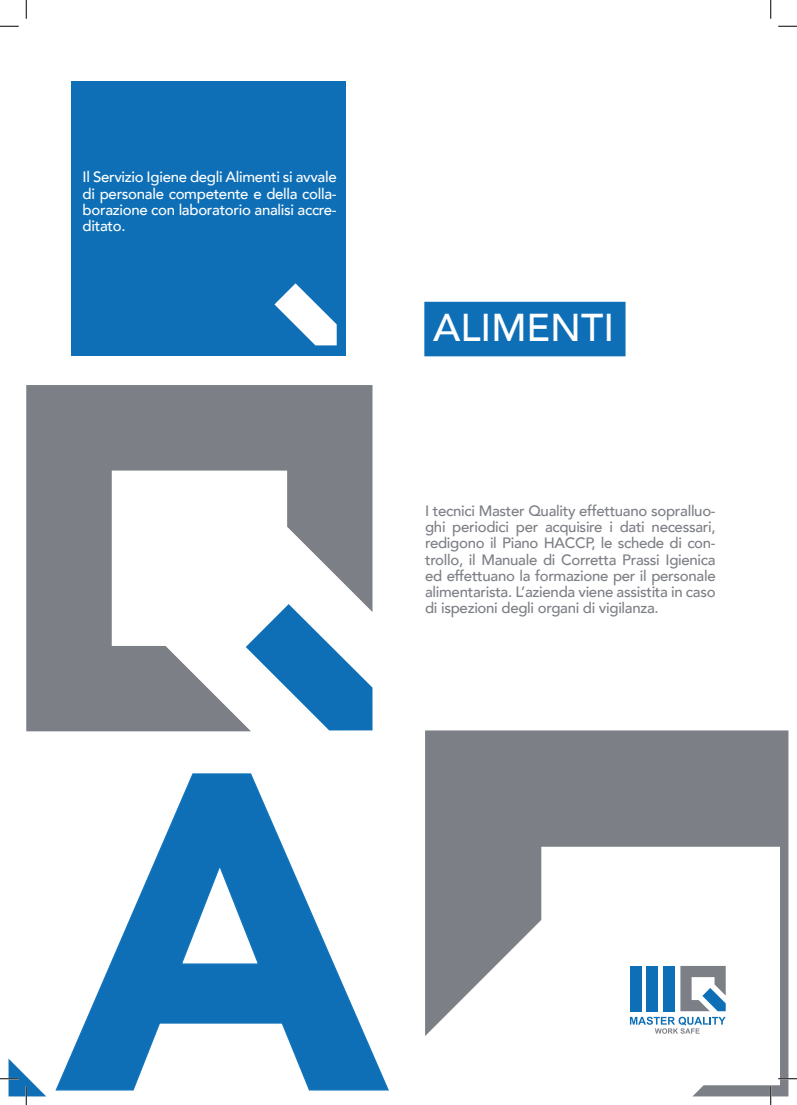
<style>
.page{position:relative;width:797px;height:1105px;background:#fff}
.page>*{position:absolute;margin:0;border:0;box-sizing:border-box;transform-origin:0 0}
.t1{font:900 446.12px "Avenir";color:#0f6fb6}
.t2{font:500 38.75px "Avenir";color:#fff}
.t3{font:500 15px/16.2px "Avenir";letter-spacing:-.02em;color:#7c7f85;text-align:justify}
.t4{font:500 15px/16.2px "Avenir";letter-spacing:-.02em;color:#fff;text-align:justify}
</style>
<div class="page">
<div style="left:424px;top:302px;width:201px;height:54px;background:#0f6fb6"></div>
<div style="left:71px;top:81px;width:275px;height:275px;background:#0f6fb6"></div>
<svg style="left:274px;top:283px;width:63px;height:62px"></svg>
<svg style="left:425px;top:730px;width:363px;height:366px"></svg>
<svg style="left:26px;top:385px;width:346px;height:346px;fill:#7c7f85"></svg>
<svg style="left:246px;top:604px;width:126px;height:126px"></svg>
<svg style="left:0;top:25px;width:19px;height:2px"></svg>
<svg style="left:778px;top:25px;width:19px;height:2px"></svg>
<svg style="left:778px;top:1078px;width:19px;height:1px"></svg>
<svg style="left:25px;top:0;width:2px;height:19px"></svg>
<svg style="left:0;top:1058px;width:46px;height:47px"></svg>
<svg style="left:770px;top:0;width:1px;height:19px"></svg>
<svg style="left:770px;top:1086px;width:1px;height:19px"></svg>
<p class="t4" style="left:83px;top:168px;width:255px">Il Servizio Igiene degli Alimenti si avvale di personale competente e della colla&shy;borazione con laboratorio analisi accre&shy;ditato.</p>
<p class="t2" style="left:433px;top:293px;width:182px">ALIMENTI</p>
<p class="t3" style="left:425px;top:502px;width:292px">I tecnici Master Quality effettuano sopralluo&shy;ghi periodici per acquisire i dati necessari, redigono il Piano HACCP, le schede di con&shy;trollo, il Manuale di Corretta Prassi Igienica ed effettuano la formazione per il personale alimentarista. L’azienda viene assistita in caso di ispezioni degli organi di vigilanza.</p>
<h1 class="t1" style="left:57px;top:552px;width:332px">A</h1>
</div>
